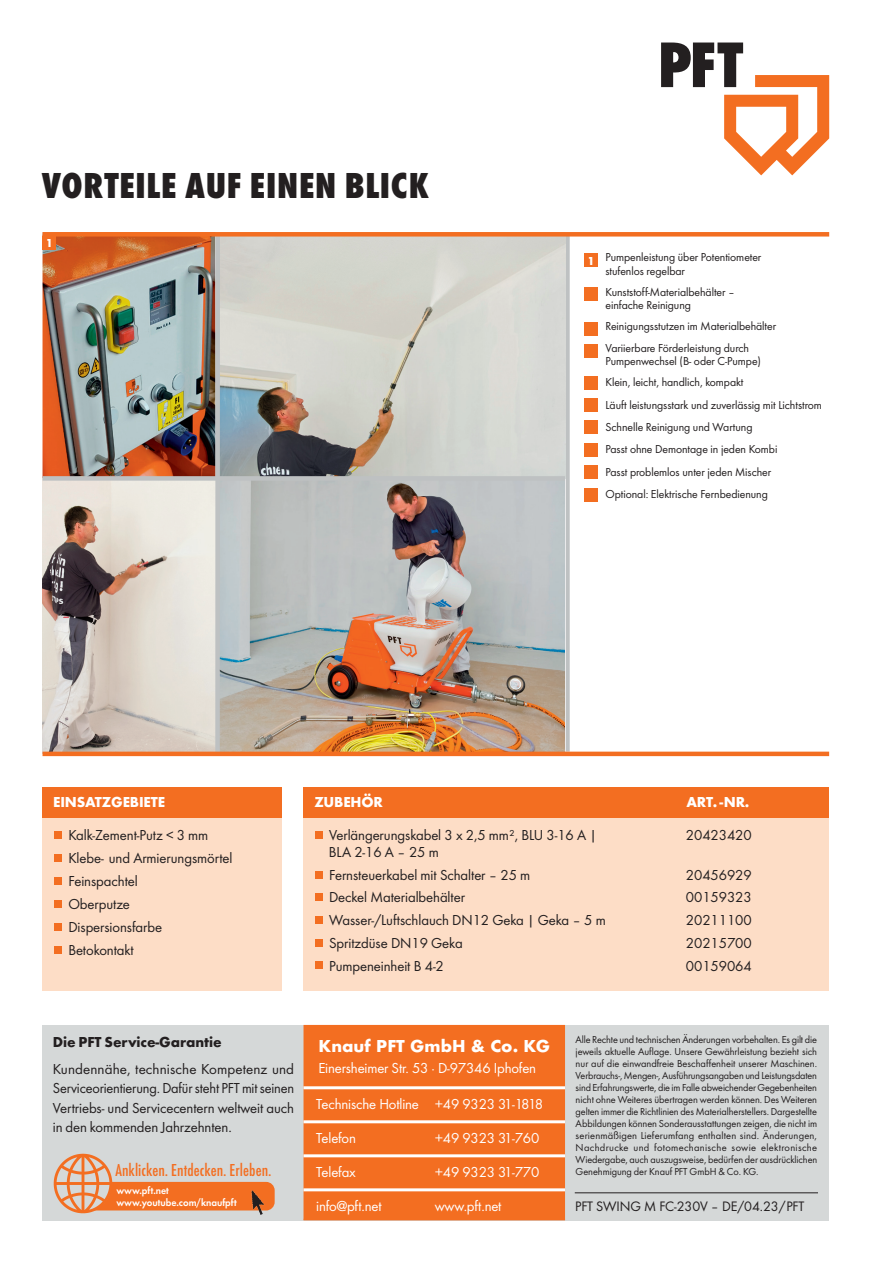
<style>
.page{position:relative;width:893px;height:1263px;background:#fff}
.page>*{position:absolute;margin:0;border:0;box-sizing:border-box;transform-origin:0 0}
.t1{font:700 expanded 37.5px "Futura Con";letter-spacing:.02em;color:#231f20}
.t2{font:500 18px "Futura Con";letter-spacing:.005em;color:#f36e21}
.t3{font:700 18px "Futura";letter-spacing:.005em;color:#fff}
.t4{font:15px/23px "Futura Boo";letter-spacing:-.005em;color:#231f20}
.t5{font:15px "Futura Boo";letter-spacing:-.01em;color:#fff}
.t6{font:700 15px "Futura";letter-spacing:-.01em;color:#fff}
.t7{font:700 15px "Futura";letter-spacing:-.005em;color:#231f20}
.t8{font:14.25px "Futura Boo";letter-spacing:-.005em;color:#231f20}
.t9{font:12px/22.4px "Futura Boo";letter-spacing:-.005em;color:#231f20}
.t10{font:700 12px "Futura";color:#fff}
.t11{font:10.5px/12px "Futura Boo";letter-spacing:-.005em;color:#231f20;text-align:justify}
.t12{font:10.5px/12px "Futura Dem";letter-spacing:-.005em;color:#fff;scale:.95 1}
.s1{font-family:"Futura";font-weight:700;color:#fff}
</style>
<div class="page">
<div style="left:584px;top:254px;width:14px;height:13px;background:#f36e21"></div>
<div style="left:584px;top:288px;width:14px;height:13px;background:#f36e21"></div>
<div style="left:584px;top:323px;width:14px;height:13px;background:#f36e21"></div>
<div style="left:584px;top:344px;width:14px;height:13px;background:#f36e21"></div>
<div style="left:584px;top:376px;width:14px;height:13px;background:#f36e21"></div>
<div style="left:584px;top:398px;width:14px;height:14px;background:#f36e21"></div>
<div style="left:584px;top:420px;width:14px;height:14px;background:#f36e21"></div>
<div style="left:584px;top:443px;width:14px;height:14px;background:#f36e21"></div>
<div style="left:584px;top:465px;width:14px;height:14px;background:#f36e21"></div>
<div style="left:584px;top:488px;width:14px;height:13px;background:#f36e21"></div>
<div style="left:304px;top:787px;width:525px;height:203px;background:#fdddc6"></div>
<div style="left:304px;top:787px;width:525px;height:30px;background:#f36e21"></div>
<div style="left:315px;top:831px;width:8px;height:8px;background:#f36e21"></div>
<div style="left:315px;top:871px;width:8px;height:7px;background:#f36e21"></div>
<div style="left:315px;top:894px;width:8px;height:7px;background:#f36e21"></div>
<div style="left:315px;top:916px;width:8px;height:8px;background:#f36e21"></div>
<div style="left:315px;top:939px;width:8px;height:8px;background:#f36e21"></div>
<div style="left:43px;top:787px;width:239px;height:203px;background:#fdddc6"></div>
<div style="left:43px;top:787px;width:239px;height:30px;background:#f36e21"></div>
<div style="left:54px;top:831px;width:8px;height:8px;background:#f36e21"></div>
<div style="left:54px;top:854px;width:8px;height:8px;background:#f36e21"></div>
<div style="left:54px;top:877px;width:8px;height:8px;background:#f36e21"></div>
<div style="left:54px;top:900px;width:8px;height:8px;background:#f36e21"></div>
<div style="left:54px;top:923px;width:8px;height:7px;background:#f36e21"></div>
<div style="left:54px;top:946px;width:8px;height:7px;background:#f36e21"></div>
<div style="left:43px;top:1025px;width:786px;height:195px;background:#d5d8d8"></div>
<hr style="left:575px;top:1192px;width:243px;height:1px;background:#231f20">
<div style="left:69px;top:1182px;width:206px;height:28px;background:#f36e21;border-radius:9px"></div>
<img style="left:53px;top:1154px;width:60px;height:59px">
<img style="left:250px;top:1190px;width:16px;height:25px">
<div style="left:303px;top:1025px;width:262px;height:194px;background:#f36e21"></div>
<hr style="left:303px;top:1086px;width:262px;height:3px;background:#fff">
<hr style="left:303px;top:1120px;width:262px;height:3px;background:#fff">
<hr style="left:303px;top:1154px;width:262px;height:3px;background:#fff">
<hr style="left:303px;top:1188px;width:262px;height:3px;background:#fff">
<hr style="left:303px;top:1219px;width:262px;height:1px;background:#f36e21">
<div style="left:565px;top:235px;width:5px;height:517px;background:#bec1c2"></div>
<svg style="left:661px;top:43px;width:168px;height:132px"></svg>
<img style="left:43px;top:237px;width:172px;height:239px">
<img style="left:220px;top:481px;width:345px;height:271px">
<svg style="left:43px;top:481px;width:172px;height:271px;background:#ccc2ba"></svg>
<svg style="left:220px;top:237px;width:345px;height:239px;background:#c7c7c0"></svg>
<div style="left:43px;top:476px;width:522px;height:5px;background:#bec1c2"></div>
<div style="left:215px;top:235px;width:5px;height:520px;background:#bec1c2"></div>
<div style="left:43px;top:236px;width:13px;height:14px;background:#f36e21"></div>
<div style="left:315px;top:961px;width:7px;height:8px;background:#f36e21"></div>
<hr style="left:43px;top:752px;width:786px;height:4px;background:#f36e21">
<div style="left:43px;top:232px;width:786px;height:5px;background:#f36e21"></div>
<h1 class="t1" style="left:42px;top:164px;width:389px">VORTEILE AUF EINEN BLICK</h1>
<p class="t10" style="left:46px;top:236px;width:9px">1</p>
<p class="t9" style="left:605px;top:251px;width:157px;line-height:13.5px;text-indent:-18px"><span class="s1">1</span> Pumpenleistung über Potentiometer stufenlos regelbar</p>
<p class="t9" style="left:605px;top:285px;width:131px;line-height:13.5px">Kunststoff-Materialbehälter – einfache Reinigung</p>
<p class="t9" style="left:605px;top:316px;width:172px;line-height:21.3px">Reinigungsstutzen im Materialbehälter<br>Variierbare Förderleistung durch</p>
<p class="t9" style="left:605px;top:351px;width:157px;line-height:21px">Pumpenwechsel (B- oder C-Pumpe)<br>Klein, leicht, handlich, kompakt</p>
<p class="t9" style="left:605px;top:393px;width:218px">Läuft leistungsstark und zuverlässig mit Lichtstrom Schnelle Reinigung und Wartung<br>Passt ohne Demontage in jeden Kombi<br>Passt problemlos unter jeden Mischer<br>Optional: Elektrische Fernbedienung</p>
<h3 class="t6" style="left:53px;top:793px;width:113px">EINSATZGEBIETE</h3>
<h3 class="t4" style="left:68px;top:823px;width:166px">Kalk-Zement-Putz &lt; 3 mm<br>Klebe- und Armierungsmörtel<br>Feinspachtel<br>Oberputze<br>Dispersionsfarbe<br>Betokontakt</h3>
<h3 class="t6" style="left:314px;top:793px;width:70px">ZUBEHÖR</h3>
<h3 class="t6" style="left:686px;top:793px;width:65px">ART. -NR.</h3>
<h3 class="t4" style="left:329px;top:823px;width:269px">Verlängerungskabel 3 x 2,5 mm², BLU 3-16 A |</h3>
<h3 class="t4" style="left:686px;top:823px;width:67px">20423420</h3>
<h3 class="t4" style="left:329px;top:840px;width:203px">BLA 2-16 A – 25 m<br>Fernsteuerkabel mit Schalter – 25 m</h3>
<h3 class="t4" style="left:686px;top:863px;width:67px">20456929</h3>
<h3 class="t4" style="left:329px;top:886px;width:137px">Deckel Materialbehälter</h3>
<h3 class="t4" style="left:686px;top:886px;width:67px">00159323</h3>
<h3 class="t4" style="left:329px;top:909px;width:278px">Wasser-/Luftschlauch DN12 Geka | Geka – 5 m</h3>
<h3 class="t4" style="left:686px;top:909px;width:67px">20211100</h3>
<h3 class="t4" style="left:329px;top:931px;width:135px">Spritzdüse DN19 Geka</h3>
<h3 class="t4" style="left:686px;top:931px;width:67px">20215700</h3>
<h3 class="t4" style="left:329px;top:954px;width:116px">Pumpeneinheit B 4-2</h3>
<h3 class="t4" style="left:686px;top:954px;width:67px">00159064</h3>
<h3 class="t7" style="left:53px;top:1033px;width:170px">Die PFT Service-Garantie</h3>
<h3 class="t4" style="left:53px;top:1059px;width:243px;line-height:19.5px;text-align:justify">Kundennähe, technische Kompetenz und Serviceorientierung. Dafür steht PFT mit seinen Vertriebs- und Servicecentern weltweit auch in den kommenden Jahrzehnten.</h3>
<h2 class="t2" style="left:115px;top:1160px;width:158px">Anklicken. Entdecken. Erleben.</h2>
<p class="t12" style="left:116px;top:1184px;width:128px">www.pft.net www.youtube.com/knaufpft</p>
<h2 class="t3" style="left:318px;top:1035px;width:233px">Knauf PFT GmbH &amp; Co. KG</h2>
<h3 class="t5" style="left:318px;top:1059px;width:219px">Einersheimer Str. 53 · D-97346 Iphofen</h3>
<h3 class="t5" style="left:316px;top:1095px;width:228px">Technische Hotline +49 9323 31-1818</h3>
<h3 class="t5" style="left:316px;top:1129px;width:41px">Telefon</h3>
<h3 class="t5" style="left:435px;top:1129px;width:106px">+49 9323 31-760</h3>
<h3 class="t5" style="left:316px;top:1163px;width:41px">Telefax</h3>
<h3 class="t5" style="left:435px;top:1163px;width:106px">+49 9323 31-770</h3>
<h3 class="t5" style="left:316px;top:1197px;width:67px">info@pft.net</h3>
<h3 class="t5" style="left:435px;top:1197px;width:68px">www.pft.net</h3>
<p class="t11" style="left:576px;top:1034px;width:243px">Alle Rechte und technischen Änderungen vorbehalten. Es gilt die jeweils aktuelle Auflage. Unsere Gewährleistung bezieht sich nur auf die einwandfreie Beschaffenheit unserer Maschinen.<br>Verbrauchs-, Mengen-, Ausführungsangaben und Leistungsdaten sind Erfahrungswerte, die im Falle abweichender Gegebenheiten nicht ohne Weiteres übertragen werden können. Des Weiteren gelten immer die Richtlinien des Materialherstellers. Dargestellte Abbildungen können Sonderausstattungen zeigen, die nicht im serienmäßigen Lieferumfang enthalten sind. Änderungen, Nachdrucke und fotomechanische sowie elektronische Wiedergabe, auch auszugsweise, bedürfen der ausdrücklichen Genehmigung der Knauf PFT GmbH &amp; Co. KG.</p>
<h3 class="t8" style="left:575px;top:1198px;width:231px">PFT SWING M FC-230V – DE/04.23/PFT</h3>
</div>
